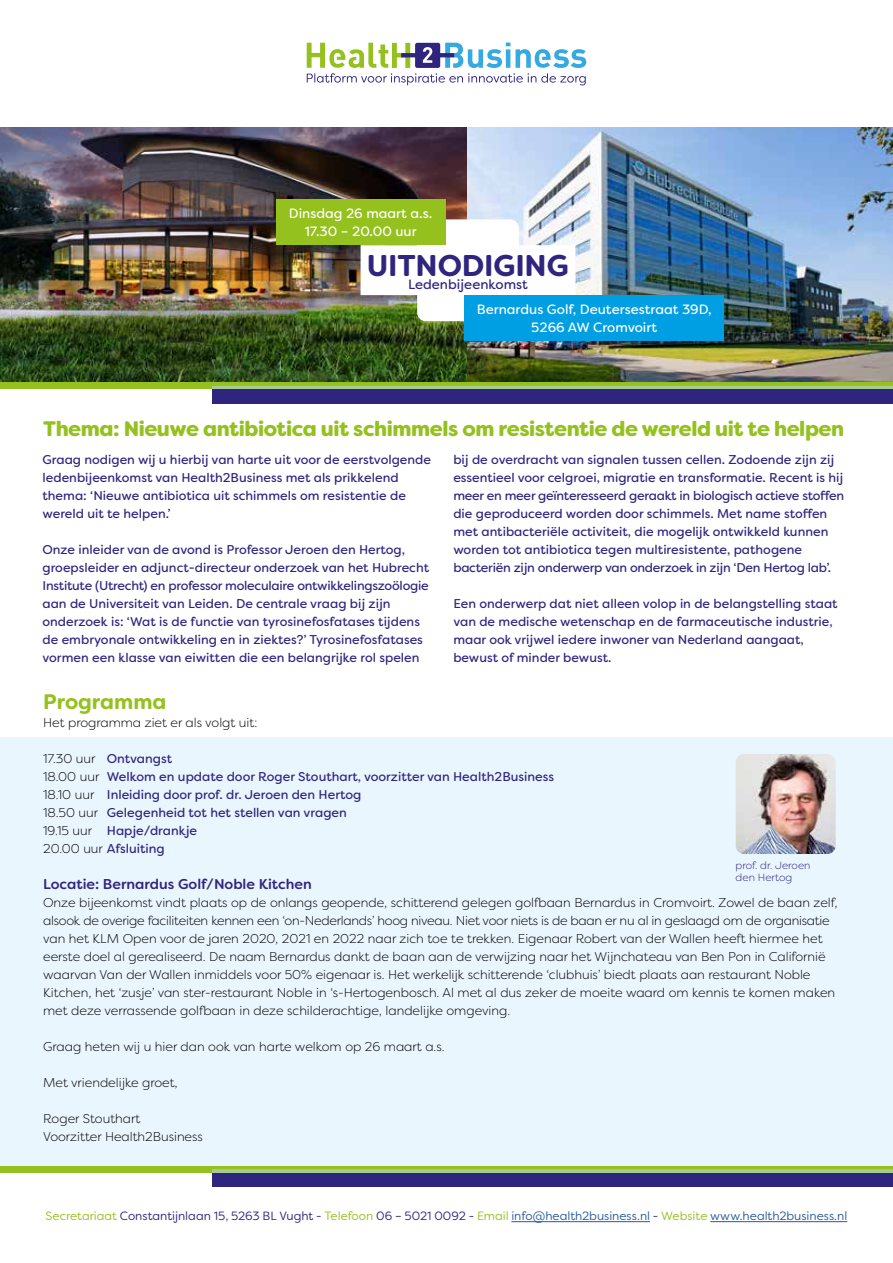
<style>
.page{position:relative;width:893px;height:1263px;background:#fff}
.page>*{position:absolute;margin:0;border:0;box-sizing:border-box;transform-origin:0 0}
.t1{font:700 30px "Filson Soft";letter-spacing:-.005em;color:#2f257f}
.t2{font:900 21px "Filson Soft";letter-spacing:-.02em;color:#95c11f}
.t3{font:700 21px "Filson Soft";color:#95c11f}
.t4{font:500 14.25px "Filson Soft";color:#2f257f}
.t5{font:13.5px/18px "Filson Soft";color:#fff;text-align:center}
.t6{font:13.5px "Filson Soft";color:#2f257f}
.t7{font:12.75px/18px "Filson Soft";color:#2f257f}
.t8{font:300 12.75px/18px "Filson Soft";color:#000}
.t9{font:12px "Filson Soft";letter-spacing:-.005em;color:#275b9b}
.t10{font:300 10.5px/12px "Filson Soft";color:#2f257f}
.s1{font-weight:300;color:#000}
.s2{color:#95c11f}
.s3{color:#2f257f}
</style>
<div class="page">
<div style="left:0;top:738px;width:893px;height:428px;background:#eaf6fe"></div>
<svg style="left:307px;top:43px;width:279px;height:42px"></svg>
<img style="left:0;top:128px;width:893px;height:255px">
<div style="left:0;top:383px;width:893px;height:6px;background:#95c11f"></div>
<div style="left:213px;top:386px;width:680px;height:17px;background:#2f257f"></div>
<svg style="left:361px;top:219px;width:214px;height:102px"></svg>
<div style="left:465px;top:295px;width:259px;height:46px;background:#009fe3"></div>
<div style="left:276px;top:200px;width:169px;height:45px;background:#95c11f"></div>
<hr style="left:511px;top:1221px;width:139px;height:1px;background:#275b9b">
<hr style="left:710px;top:1221px;width:137px;height:1px;background:#275b9b">
<div style="left:0;top:1166px;width:893px;height:6px;background:#95c11f"></div>
<svg style="left:213px;top:1169px;width:680px;height:17px;background:#4b4b82"></svg>
<img style="left:736px;top:754px;width:100px;height:100px">
<p class="t5" style="left:289px;top:204px;width:145px">Dinsdag 26 maart a.s.<br>17.30 – 20.00 uur</p>
<h1 class="t1" style="left:367px;top:246px;width:203px">UITNODIGING</h1>
<p class="t5" style="left:477px;top:300px;width:236px">Bernardus Golf, Deutersestraat 39D,<br>5266 AW Cromvoirt</p>
<p class="t6" style="left:408px;top:275px;width:121px">Ledenbijeenkomst</p>
<h2 class="t2" style="left:43px;top:415px;width:802px">Thema: Nieuwe antibiotica uit schimmels om resistentie de wereld uit te helpen</h2>
<p class="t7" style="left:43px;top:450px;width:390px">Graag nodigen wij u hierbij van harte uit voor de eerstvolgende ledenbijeenkomst van Health2Business met als prikkelend thema: ‘Nieuwe antibiotica uit schimmels om resistentie de wereld uit te helpen.’</p>
<p class="t7" style="left:43px;top:540px;width:388px">Onze inleider van de avond is Professor Jeroen den Hertog, groepsleider en adjunct-directeur onderzoek van het Hubrecht Institute (Utrecht) en professor moleculaire ontwikkelingszoölogie aan de Universiteit van Leiden. De centrale vraag bij zijn onderzoek is: ‘Wat is de functie van tyrosinefosfatases tijdens de embryonale ontwikkeling en in ziektes?’ Tyrosinefosfatases vormen een klasse van eiwitten die een belangrijke rol spelen</p>
<p class="t7" style="left:453px;top:450px;width:392px">bij de overdracht van signalen tussen cellen. Zodoende zijn zij essentieel voor celgroei, migratie en transformatie. Recent is hij meer en meer geïnteresseerd geraakt in biologisch actieve stoffen die geproduceerd worden door schimmels. Met name stoffen met antibacteriële activiteit, die mogelijk ontwikkeld kunnen worden tot antibiotica tegen multiresistente, pathogene bacteriën zijn onderwerp van onderzoek in zijn ‘Den Hertog lab’.</p>
<p class="t7" style="left:453px;top:594px;width:386px">Een onderwerp dat niet alleen volop in de belangstelling staat van de medische wetenschap en de farmaceutische industrie, maar ook vrijwel iedere inwoner van Nederland aangaat, bewust of minder bewust.</p>
<h2 class="t3" style="left:43px;top:688px;width:125px">Programma</h2>
<p class="t8" style="left:43px;top:713px;width:216px">Het programma ziet er als volgt uit:</p>
<p class="t7" style="left:43px;top:749px;width:512px"><span class="s1">17.30 uur</span> Ontvangst<br><span class="s1">18.00 uur</span> Welkom en update door Roger Stouthart, voorzitter van Health2Business <span class="s1">18.10 uur</span> Inleiding door prof. dr. Jeroen den Hertog<br><span class="s1">18.50 uur</span> Gelegenheid tot het stellen van vragen<br><span class="s1">19.15 uur</span> Hapje/drankje<br><span class="s1">20.00 uur</span> Afsluiting</p>
<p class="t4" style="left:43px;top:875px;width:270px">Locatie: Bernardus Golf/Noble Kitchen</p>
<p class="t8" style="left:43px;top:893px;width:796px">Onze bijeenkomst vindt plaats op de onlangs geopende, schitterend gelegen golfbaan Bernardus in Cromvoirt. Zowel de baan zelf, alsook de overige faciliteiten kennen een ‘on-Nederlands’ hoog niveau. Niet voor niets is de baan er nu al in geslaagd om de organisatie van het KLM Open voor de jaren 2020, 2021 en 2022 naar zich toe te trekken. Eigenaar Robert van der Wallen heeft hiermee het eerste doel al gerealiseerd. De naam Bernardus dankt de baan aan de verwijzing naar het Wijnchateau van Ben Pon in Californië waarvan Van der Wallen inmiddels voor 50% eigenaar is. Het werkelijk schitterende ‘clubhuis’ biedt plaats aan restaurant Noble Kitchen, het ‘zusje’ van ster-restaurant Noble in ‘s-Hertogenbosch. Al met al dus zeker de moeite waard om kennis te komen maken met deze verrassende golfbaan in deze schilderachtige, landelijke omgeving.</p>
<p class="t8" style="left:43px;top:1037px;width:403px">Graag heten wij u hier dan ook van harte welkom op 26 maart a.s.</p>
<p class="t8" style="left:43px;top:1073px;width:136px">Met vriendelijke groet,</p>
<p class="t8" style="left:43px;top:1109px;width:161px">Roger Stouthart<br>Voorzitter Health2Business</p>
<p class="t10" style="left:736px;top:859px;width:76px">prof. dr. Jeroen den Hertog</p>
<p class="t9" style="left:46px;top:1209px;width:803px"><span class="s2">Secretariaat</span> <span class="s3">Constantijnlaan 15, 5263 BL Vught -</span> <span class="s2">Telefoon</span> <span class="s3">06 – 5021 0092 -</span> <span class="s2">Email</span> info@health2business.nl <span class="s3">-</span> <span class="s2">Website</span> www.health2business.nl</p>
</div>
